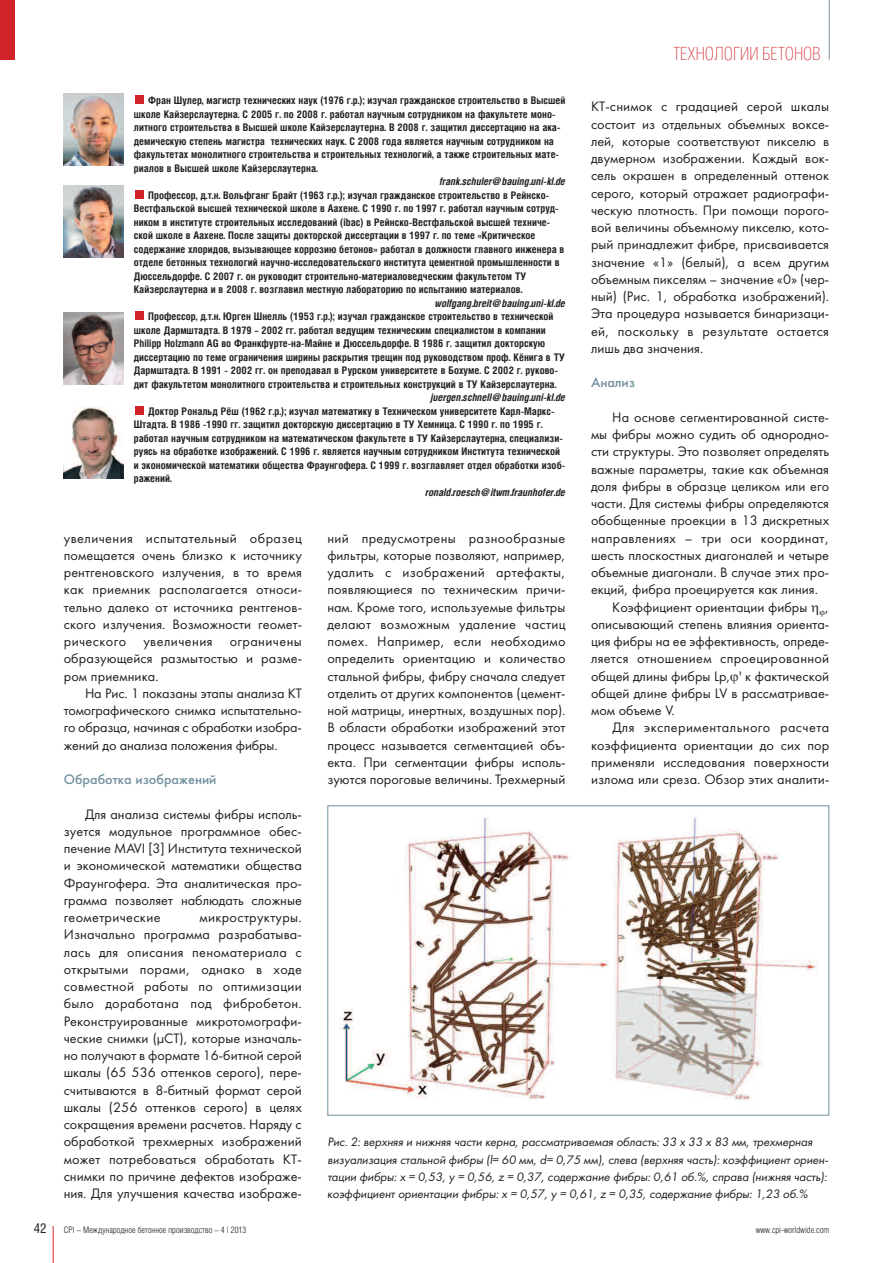
<style>
.page{position:relative;width:893px;height:1263px;background:#fff}
.page>*{position:absolute;margin:0;border:0;box-sizing:border-box;transform-origin:0 0}
.t1{font:100 18px "Helios Cond";color:#d1232a}
.t2{font:14.25px/17.2px "Futura Book C";color:#231f20;text-align:justify}
.t3{font:14.25px "Futura Book C";letter-spacing:.025em;color:#231f20}
.t4{font:14.25px "Futura Medium C";color:#73909f}
.t5{font:13.5px "Helios Cond";color:#231f20}
.t6{font:italic 12.75px/17.2px "Futura Book C";letter-spacing:-.01em;color:#231f20}
.t7{font:700 10.5px/13.5px "Helios Cond";letter-spacing:.005em;color:#231f20}
.t8{font:italic 700 10.5px "Helios Cond";letter-spacing:.005em;color:#231f20}
.t9{font:300 9px "Helios Cond";color:#231f20}
</style>
<div class="page">
<hr style="left:53px;top:1226px;width:1px;height:37px;background:#d1232a">
<hr style="left:829px;top:0;width:1px;height:60px;background:#73909f">
<div style="left:0;top:0;width:15px;height:60px;background:#d1232a"></div>
<div style="left:135px;top:96px;width:9px;height:8px;background:#d1232a"></div>
<div style="left:135px;top:190px;width:9px;height:9px;background:#d1232a"></div>
<div style="left:135px;top:312px;width:9px;height:8px;background:#d1232a"></div>
<div style="left:135px;top:406px;width:9px;height:9px;background:#d1232a"></div>
<img style="left:64px;top:94px;width:59px;height:71px">
<img style="left:64px;top:186px;width:59px;height:72px">
<img style="left:64px;top:313px;width:59px;height:71px">
<img style="left:64px;top:407px;width:59px;height:72px">
<img style="left:340px;top:817px;width:478px;height:284px">
<div style="left:327px;top:805px;width:502px;height:310px;border:1px solid #73909f"></div>
<p class="t1" style="left:673px;top:46px;width:149px">ТЕХНОЛОГИИ БЕТОНОВ</p>
<p class="t7" style="left:134px;top:94px;width:433px;text-indent:14px">Фран Шулер, магистр технических наук (1976 г.р.); изучал гражданское строительство в Высшей школе Кайзерслаутерна. С 2005 г. по 2008 г. работал научным сотрудником на факультете моно&shy;литного строительства в Высшей школе Кайзерслаутерна. В 2008 г. защитил диссертацию на ака&shy;демическую степень магистра технических наук. С 2008 года является научным сотрудником на факультетах монолитного строительства и строительных технологий, а также строительных мате&shy;риалов в Высшей школе Кайзерслаутерна.</p>
<p class="t8" style="left:440px;top:175px;width:127px">frank.schuler@bauing.uni-kl.de</p>
<p class="t7" style="left:134px;top:189px;width:432px;text-indent:14px">Профессор, д.т.н. Вольфганг Брайт (1963 г.р.); изучал гражданское строительство в Рейнско-Вестфальской высшей технической школе в Аахене. С 1990 г. по 1997 г. работал научным сотруд&shy;ником в институте строительных исследований (ibac) в Рейнско-Вестфальской высшей техниче&shy;ской школе в Аахене. После защиты докторской диссертации в 1997 г. по теме «Критическое содержание хлоридов, вызывающее коррозию бетонов» работал в должности главного инженера в отделе бетонных технологий научно-исследовательского института цементной промышленности в Дюссельдорфе. С 2007 г. он руководит строительно-материаловедческим факультетом ТУ Кайзерслаутерна и в 2008 г. возглавил местную лабораторию по испытанию материалов.</p>
<p class="t8" style="left:435px;top:297px;width:132px">wolfgang.breit@bauing.uni-kl.de</p>
<p class="t7" style="left:134px;top:310px;width:432px;text-indent:14px">Профессор, д.т.н. Юрген Шнелль (1953 г.р.); изучал гражданское строительство в технической школе Дармштадта. В 1979 – 2002 гг. работал ведущим техническим специалистом в компании Philipp Holzmann AG во Франкфурте-на-Майне и Дюссельдорфе. В 1986 г. защитил докторскую диссертацию по теме ограничения ширины раскрытия трещин под руководством проф. Кёнига в ТУ Дармштадта. В 1991 - 2002 гг. он преподавал в Рурском университете в Бохуме. С 2002 г. руково&shy;дит факультетом монолитного строительства и строительных конструкций в ТУ Кайзерслаутерна.</p>
<p class="t8" style="left:431px;top:391px;width:136px">juergen.schnell@bauing.uni-kl.de</p>
<p class="t7" style="left:134px;top:405px;width:433px;text-indent:14px">Доктор Рональд Рёш (1962 г.р.); изучал математику в Техническом университете Карл-Маркс-Штадта. В 1986 -1990 гг. защитил докторскую диссертацию в ТУ Хемница. С 1990 г. по 1995 г. работал научным сотрудником на математическом факультете в ТУ Кайзерслаутерна, специализи&shy;руясь на обработке изображений. С 1996 г. является научным сотрудником Института технической и экономической математики общества Фраунгофера. С 1999 г. возглавляет отдел обработки изоб&shy;ражений.</p>
<p class="t8" style="left:426px;top:486px;width:141px">ronald.roesch@itwm.fraunhofer.de</p>
<p class="t2" style="left:591px;top:98px;width:240px">КТ-снимок с градацией серой шкалы состоит из отдельных объемных воксе&shy;лей, которые соответствуют пикселю в двумерном изображении. Каждый вок&shy;сель окрашен в определенный оттенок серого, который отражает радиографи&shy;ческую плотность. При помощи порого&shy;вой величины объемному пикселю, кото&shy;рый принадлежит фибре, присваивается значение «1» (белый), а всем другим объемным пикселям – значение «0» (чер&shy;ный) (Рис. 1, обработка изображений).<br>Эта процедура называется бинаризаци&shy;ей, поскольку в результате остается лишь два значения.</p>
<p class="t4" style="left:591px;top:374px;width:46px">Анализ</p>
<p class="t2" style="left:612px;top:408px;width:218px">На основе сегментированной систе-</p>
<p class="t2" style="left:591px;top:425px;width:240px">мы фибры можно судить об однородно-</p>
<p class="t2" style="left:591px;top:443px;width:240px">сти структуры. Это позволяет определять</p>
<p class="t2" style="left:591px;top:460px;width:240px">важные параметры, такие как объемная</p>
<p class="t2" style="left:591px;top:477px;width:240px">доля фибры в образце целиком или его</p>
<p class="t2" style="left:591px;top:494px;width:240px">части. Для системы фибры определяются</p>
<p class="t2" style="left:591px;top:512px;width:240px">обобщенные проекции в 13 дискретных</p>
<p class="t3" style="left:591px;top:529px;width:240px">направлениях – три оси координат,</p>
<p class="t2" style="left:591px;top:546px;width:240px">шесть плоскостных диагоналей и четыре</p>
<p class="t2" style="left:591px;top:563px;width:240px">объемные диагонали. В случае этих про-</p>
<p class="t2" style="left:591px;top:581px;width:228px">екций, фибра проецируется как линия.</p>
<p class="t2" style="left:612px;top:598px;width:197px">Коэффициент ориентации фибры</p>
<p class="t2" style="left:327px;top:529px;width:240px">ний предусмотрены разнообразные фильтры, которые позволяют, например, удалить с изображений артефакты, появляющиеся по техническим причи&shy;нам. Кроме того, используемые фильтры делают возможным удаление частиц помех. Например, если необходимо определить ориентацию и количество стальной фибры, фибру сначала следует отделить от других компонентов (цемент&shy;ной матрицы, инертных, воздушных пор).<br>В области обработки изображений этот процесс называется сегментацией объ&shy;екта. При сегментации фибры исполь&shy;зуются пороговые величины. Трехмерный</p>
<p class="t2" style="left:64px;top:529px;width:240px">увеличения испытательный образец помещается очень близко к источнику рентгеновского излучения, в то время как приемник располагается относи&shy;тельно далеко от источника рентгенов&shy;ского излучения. Возможности геомет&shy;рического увеличения ограничены образующейся размытостью и разме&shy;ром приемника.</p>
<p class="t2" style="left:64px;top:684px;width:240px;text-indent:21px">На Рис. 1 показаны этапы анализа КТ томографического снимка испытательно&shy;го образца, начиная с обработки изобра&shy;жений до анализа положения фибры.</p>
<p class="t4" style="left:64px;top:771px;width:154px">Обработка изображений</p>
<p class="t2" style="left:64px;top:805px;width:240px;text-indent:21px">Для анализа системы фибры исполь&shy;зуется модульное программное обес&shy;печение MAVI [3] Института технической и экономической математики общества Фраунгофера. Эта аналитическая про&shy;грамма позволяет наблюдать сложные геометрические</p>
<p class="t2" style="left:591px;top:598px;width:240px;text-indent:234px">, описывающий степень влияния ориента&shy;ция фибры на ее эффективность, опреде&shy;ляется отношением спроецированной общей длины фибры Lp, ' к фактической общей длине фибры LV в рассматривае&shy;мом объеме V.</p>
<p class="t2" style="left:591px;top:719px;width:240px;text-indent:21px">Для экспериментального расчета коэффициента ориентации до сих пор применяли исследования поверхности излома или среза. Обзор этих аналити-</p>
<p class="t2" style="left:64px;top:908px;width:240px;text-indent:136px">микроструктуры.<br>Изначально программа разрабатыва&shy;лась для описания пеноматериала с открытыми порами, однако в ходе совместной работы по оптимизации было доработана под фибробетон.<br>Реконструированные микротомографи&shy;ческие снимки (µCT), которые изначаль&shy;но получают в формате 16-битной серой шкалы (65 536 оттенков серого), пере&shy;считываются в 8-битный формат серой шкалы (256 оттенков серого) в целях сокращения времени расчетов. Наряду с обработкой трехмерных изображений может потребоваться обработать КТ&shy;снимки по причине дефектов изображе&shy;ния. Для улучшения качества изображе-</p>
<p class="t6" style="left:327px;top:1133px;width:502px">Рис. 2: верхняя и нижняя части керна, рассматриваемая область: 33 x 33 x 83 мм, трехмерная визуализация стальной фибры (l= 60 мм, d= 0,75 мм), слева (верхняя часть): коэффициент ориен&shy;тации фибры: x = 0,53, y = 0,56, z = 0,37, содержание фибры: 0,61 об.%, справа (нижняя часть): коэффициент ориентации фибры: x = 0,57, y = 0,61, z = 0,35, содержание фибры: 1,23 об.%</p>
<p class="t5" style="left:34px;top:1223px;width:14px">42</p>
<p class="t9" style="left:64px;top:1226px;width:184px">CPI – Международное бетонное производство – 4 | 2013</p>
<p class="t9" style="left:756px;top:1226px;width:75px">www.cpi-worldwide.com</p>
</div>
